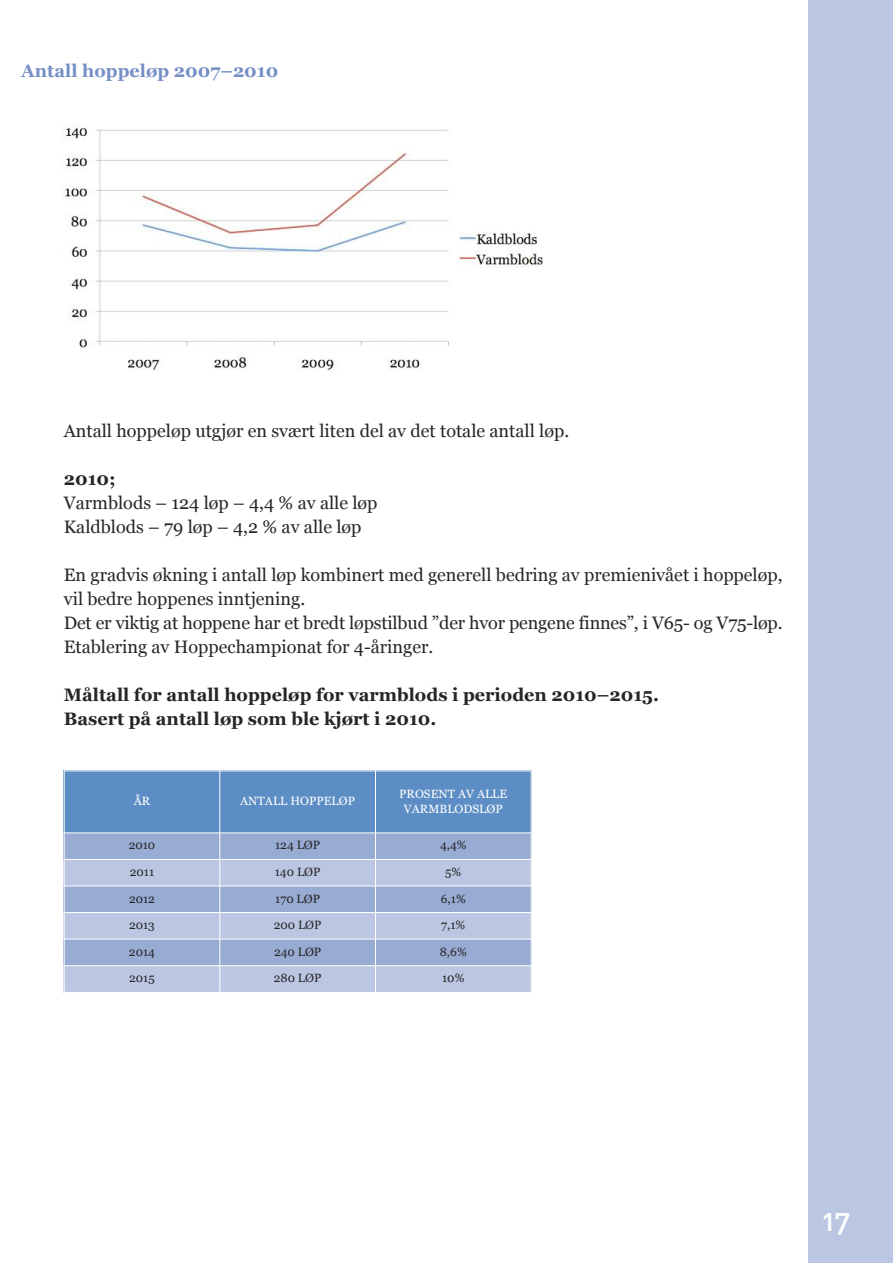
<style>
.page{position:relative;width:893px;height:1263px;background:#fff}
.page>*{position:absolute;margin:0;border:0;box-sizing:border-box;transform-origin:0 0}
.t1{font:30px "DIN Medium Alternate";color:#fff}
.t2{font:18px/24px "Georgia";color:#272627}
.t3{font:700 18px/24px "Georgia";color:#272627}
.t4{font:700 18px "Georgia";color:#768fc5}
.t5{font:12px "Georgia";color:#272627}
.t6{font:12px/15px "Georgia";color:#fff;text-align:center}
</style>
<div class="page">
<div style="left:808px;top:0;width:85px;height:1263px;background:#bbc7e2"></div>
<img style="left:62px;top:123px;width:481px;height:247px">
<div style="left:64px;top:770px;width:156px;height:63px;background:#5c8dc4"></div>
<div style="left:220px;top:770px;width:155px;height:63px;background:#5c8dc4"></div>
<div style="left:375px;top:770px;width:156px;height:63px;background:#5c8dc4"></div>
<div style="left:64px;top:833px;width:156px;height:26px;background:#98abd3"></div>
<div style="left:220px;top:833px;width:155px;height:26px;background:#98abd3"></div>
<div style="left:375px;top:833px;width:156px;height:26px;background:#98abd3"></div>
<div style="left:64px;top:859px;width:156px;height:27px;background:#bbc7e2"></div>
<div style="left:220px;top:859px;width:155px;height:27px;background:#bbc7e2"></div>
<div style="left:375px;top:859px;width:156px;height:27px;background:#bbc7e2"></div>
<div style="left:64px;top:886px;width:156px;height:26px;background:#98abd3"></div>
<div style="left:220px;top:886px;width:155px;height:26px;background:#98abd3"></div>
<div style="left:375px;top:886px;width:156px;height:26px;background:#98abd3"></div>
<div style="left:64px;top:912px;width:156px;height:27px;background:#bbc7e2"></div>
<div style="left:220px;top:912px;width:155px;height:27px;background:#bbc7e2"></div>
<div style="left:375px;top:912px;width:156px;height:27px;background:#bbc7e2"></div>
<div style="left:64px;top:939px;width:156px;height:27px;background:#98abd3"></div>
<div style="left:220px;top:939px;width:155px;height:27px;background:#98abd3"></div>
<div style="left:375px;top:939px;width:156px;height:27px;background:#98abd3"></div>
<div style="left:64px;top:966px;width:156px;height:27px;background:#bbc7e2"></div>
<div style="left:220px;top:966px;width:155px;height:27px;background:#bbc7e2"></div>
<div style="left:375px;top:966px;width:156px;height:27px;background:#bbc7e2"></div>
<hr style="left:64px;top:770px;width:1px;height:223px;background:#fff">
<hr style="left:219px;top:770px;width:1px;height:223px;background:#fff">
<hr style="left:375px;top:770px;width:1px;height:223px;background:#fff">
<hr style="left:64px;top:770px;width:467px;height:1px;background:#fff">
<hr style="left:64px;top:832px;width:467px;height:1px;background:#fff">
<hr style="left:64px;top:859px;width:467px;height:1px;background:#fff">
<hr style="left:64px;top:885px;width:467px;height:1px;background:#fff">
<hr style="left:64px;top:912px;width:467px;height:1px;background:#fff">
<hr style="left:64px;top:939px;width:467px;height:1px;background:#fff">
<hr style="left:64px;top:965px;width:467px;height:1px;background:#fff">
<hr style="left:64px;top:992px;width:467px;height:1px;background:#fff">
<p class="t4" style="left:21px;top:61px;width:259px">Antall hoppeløp 2007–2010</p>
<p class="t2" style="left:64px;top:419px;width:507px">Antall hoppeløp utgjør en svært liten del av det totale antall løp.</p>
<p class="t3" style="left:64px;top:467px;width:53px">2010;</p>
<p class="t2" style="left:64px;top:491px;width:315px">Varmblods – 124 løp – 4,4 % av alle løp<br>Kaldblods – 79 løp – 4,2 % av alle løp</p>
<p class="t2" style="left:64px;top:563px;width:720px">En gradvis økning i antall løp kombinert med generell bedring av premienivået i hoppeløp, vil bedre hoppenes inntjening.<br>Det er viktig at hoppene har et bredt løpstilbud ”der hvor pengene finnes”, i V65- og V75-løp.<br>Etablering av Hoppechampionat for 4-åringer.</p>
<p class="t3" style="left:64px;top:683px;width:597px">Måltall for antall hoppeløp for varmblods i perioden 2010–2015.<br>Basert på antall løp som ble kjørt i 2010.</p>
<p class="t6" style="left:134px;top:793px;width:18px">ÅR</p>
<p class="t6" style="left:240px;top:793px;width:116px">ANTALL HOPPELØP</p>
<p class="t6" style="left:399px;top:786px;width:110px">PROSENT AV ALLE<br>VARMBLODSLØP</p>
<p class="t5" style="left:129px;top:838px;width:28px">2010</p>
<p class="t5" style="left:275px;top:838px;width:47px">124 LØP</p>
<p class="t5" style="left:440px;top:838px;width:28px">4,4%</p>
<p class="t5" style="left:130px;top:865px;width:26px">2011</p>
<p class="t5" style="left:275px;top:865px;width:47px">140 LØP</p>
<p class="t5" style="left:445px;top:865px;width:18px">5%</p>
<p class="t5" style="left:129px;top:891px;width:27px">2012</p>
<p class="t5" style="left:275px;top:891px;width:46px">170 LØP</p>
<p class="t5" style="left:441px;top:891px;width:26px">6,1%</p>
<p class="t5" style="left:129px;top:918px;width:27px">2013</p>
<p class="t5" style="left:274px;top:918px;width:49px">200 LØP</p>
<p class="t5" style="left:441px;top:918px;width:26px">7,1%</p>
<p class="t5" style="left:129px;top:945px;width:28px">2014</p>
<p class="t5" style="left:274px;top:945px;width:49px">240 LØP</p>
<p class="t5" style="left:440px;top:945px;width:28px">8,6%</p>
<p class="t5" style="left:129px;top:971px;width:27px">2015</p>
<p class="t5" style="left:274px;top:971px;width:49px">280 LØP</p>
<p class="t5" style="left:442px;top:971px;width:24px">10%</p>
<h1 class="t1" style="left:822px;top:1203px;width:30px">17</h1>
</div>
